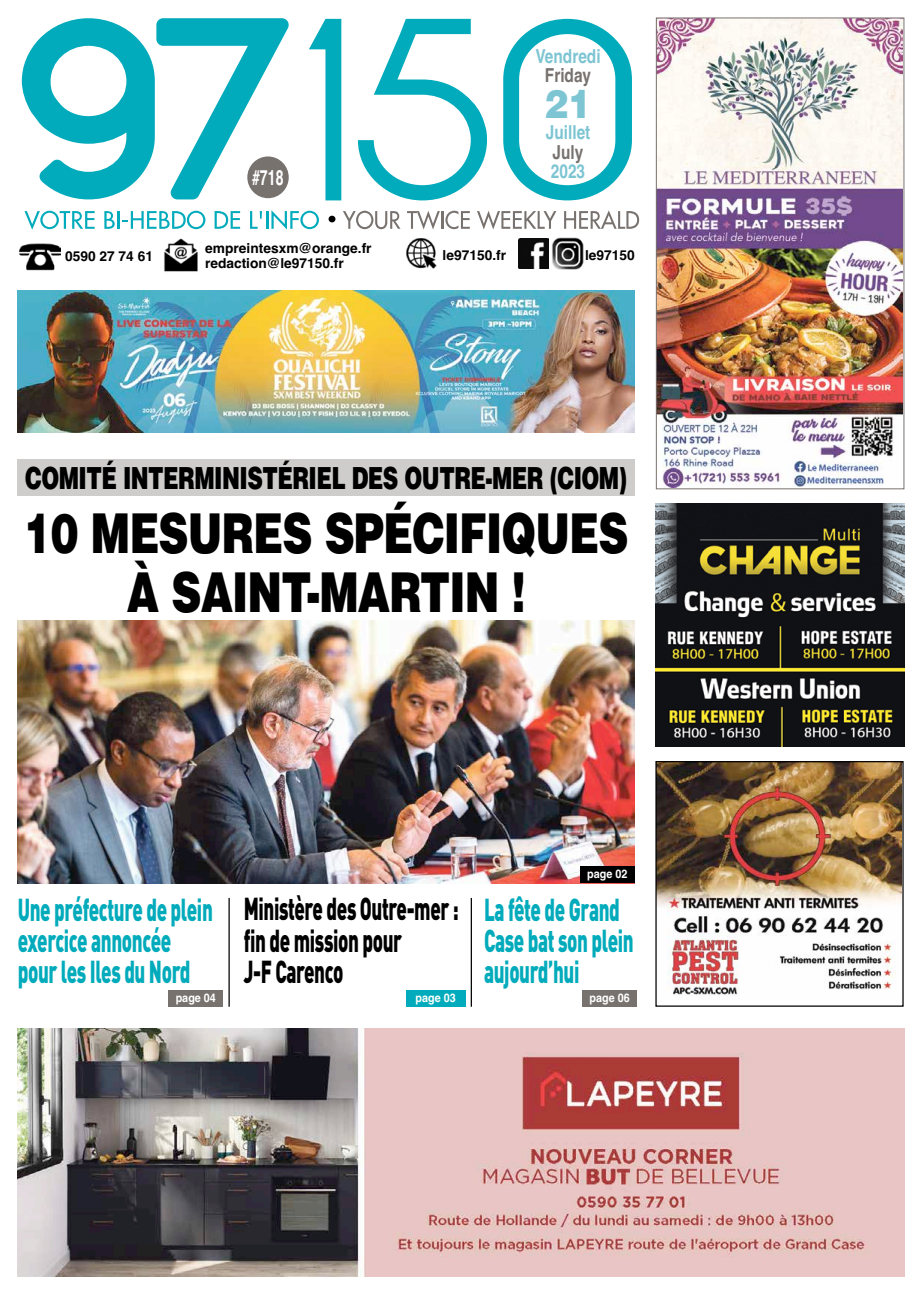
<style>
.page{position:relative;width:922px;height:1294px;background:#fff}
.page>*{position:absolute;margin:0;border:0;box-sizing:border-box;transform-origin:0 0}
.t1{font:900 55px/59.6px "Helvetica";letter-spacing:-.02em;color:#000;text-align:center;scale:.76 1}
.t2{font:900 39.25px "Helvetica";color:#7dc5d3;scale:.9 1}
.t3{font:900 31.38px/31.4px "DIN Pro";letter-spacing:-.02em;color:#02abbb;scale:.6 1}
.t4{font:900 31.38px/31.4px "DIN Pro";letter-spacing:-.02em;color:#000;scale:.6 1}
.t5{font:900 30.5px "Helvetica";letter-spacing:-.025em;color:#000;scale:.71 1}
.t6{font:700 21.12px "Helvetica";color:#fff;scale:.67 1}
.t7{font:700 19.25px "Helvetica";color:#7dc5d3;scale:.8 1}
.t8{font:700 19.25px "Helvetica";color:#78726f;scale:.8 1}
.t9{font:700 13.75px/15px "Helvetica";color:#000}
.t10{font:700 11.88px "Helvetica";color:#fff;scale:.91 1}
</style>
<div class="page">
<img style="left:18px;top:620px;width:616px;height:263px">
<svg style="left:22px;top:18px;width:267px;height:181px"></svg>
<svg style="left:309px;top:19px;width:32px;height:181px"></svg>
<svg style="left:358px;top:19px;width:129px;height:181px"></svg>
<svg style="left:503px;top:19px;width:128px;height:181px"></svg>
<div style="left:247px;top:156px;width:41px;height:42px;background:#78726f;border-radius:50%"></div>
<div style="left:328px;top:216px;width:7px;height:6px;background:#000;border-radius:50%"></div>
<svg style="left:24px;top:211px;width:71px;height:19px"></svg>
<svg style="left:104px;top:211px;width:101px;height:18px"></svg>
<svg style="left:214px;top:211px;width:26px;height:18px"></svg>
<svg style="left:250px;top:210px;width:69px;height:19px"></svg>
<svg style="left:343px;top:211px;width:57px;height:18px"></svg>
<svg style="left:407px;top:211px;width:62px;height:18px"></svg>
<svg style="left:477px;top:211px;width:79px;height:18px"></svg>
<svg style="left:564px;top:210px;width:75px;height:19px"></svg>
<img style="left:20px;top:243px;width:40px;height:28px">
<img style="left:406px;top:238px;width:31px;height:31px">
<img style="left:518px;top:238px;width:66px;height:31px">
<img style="left:164px;top:238px;width:34px;height:34px">
<img style="left:657px;top:763px;width:243px;height:233px">
<div style="left:655px;top:761px;width:248px;height:245px;border:1px solid #000"></div>
<hr style="left:228px;top:897px;width:2px;height:109px;background:#000">
<hr style="left:470px;top:897px;width:2px;height:109px;background:#000">
<div style="left:406px;top:989px;width:59px;height:17px;background:#02abbb"></div>
<div style="left:168px;top:989px;width:55px;height:17px;background:#78726f"></div>
<div style="left:582px;top:989px;width:55px;height:17px;background:#78726f"></div>
<img style="left:658px;top:20px;width:244px;height:467px">
<div style="left:656px;top:18px;width:248px;height:471px;border:1px solid #78726f"></div>
<div style="left:579px;top:866px;width:55px;height:17px;background:#000"></div>
<img style="left:18px;top:1028px;width:886px;height:247px">
<img style="left:655px;top:503px;width:249px;height:243px">
<img style="left:18px;top:290px;width:616px;height:142px">
<div style="left:18px;top:459px;width:616px;height:36px;background:#cecdcc"></div>
<p class="t9" style="left:65px;top:248px;width:89px">0590 27 74 61</p>
<p class="t6" style="left:252px;top:160px;width:48px">#718</p>
<p class="t9" style="left:205px;top:241px;width:168px">empreintesxm@orange.fr redaction@le97150.fr</p>
<p class="t7" style="left:535px;top:40px;width:83px">Vendredi</p>
<p class="t8" style="left:544px;top:60px;width:59px">Friday</p>
<p class="t7" style="left:545px;top:117px;width:57px">Juillet</p>
<p class="t8" style="left:552px;top:137px;width:40px">July</p>
<p class="t7" style="left:550px;top:156px;width:44px">2023</p>
<p class="t2" style="left:544px;top:78px;width:54px">21</p>
<p class="t9" style="left:442px;top:247px;width:65px">le97150.fr</p>
<p class="t9" style="left:585px;top:248px;width:51px">le97150</p>
<p class="t5" style="left:25px;top:458px;width:848px">COMITÉ INTERMINISTÉRIEL DES OUTRE-MER (CIOM)</p>
<h1 class="t1" style="left:24px;top:502px;width:796px">10 MESURES SPÉCIFIQUES<br>À SAINT-MARTIN !</h1>
<p class="t3" style="left:18px;top:889px;width:327px">Une préfecture de plein exercice annoncée pour les Iles du Nord</p>
<p class="t10" style="left:587px;top:864px;width:46px">page 02</p>
<p class="t4" style="left:244px;top:889px;width:360px">Ministère des Outre-mer : fin de mission pour<br>J-F Carenco</p>
<p class="t3" style="left:484px;top:889px;width:251px">La fête de Grand<br>Case bat son plein aujourd’hui</p>
<p class="t10" style="left:176px;top:987px;width:46px">page 04</p>
<p class="t10" style="left:415px;top:987px;width:46px">page 03</p>
<p class="t10" style="left:589px;top:987px;width:46px">page 06</p>
</div>
